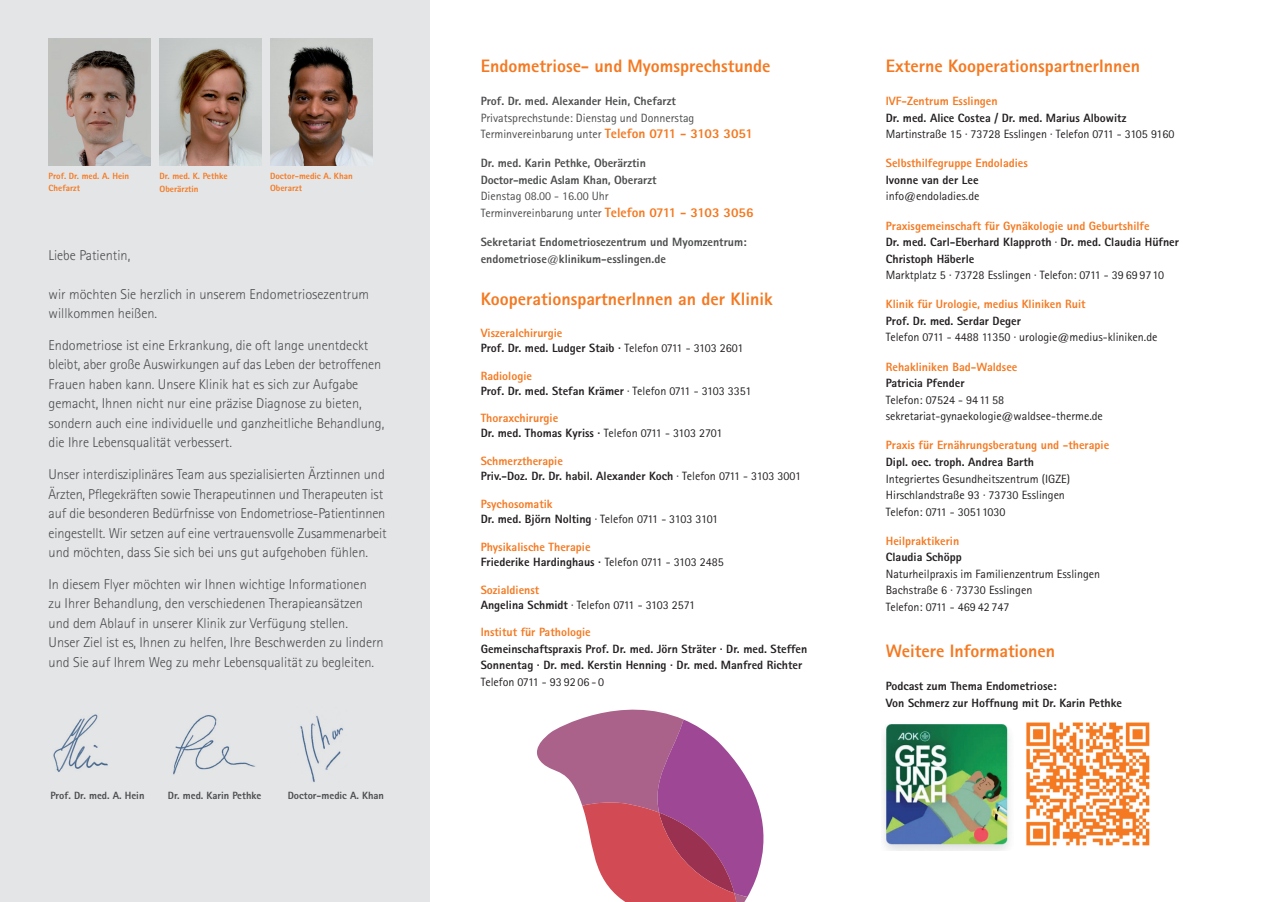
<style>
.page{position:relative;width:1272px;height:902px;background:#fff}
.page>*{position:absolute;margin:0;border:0;box-sizing:border-box;transform-origin:0 0}
.t1{font:800 18px "Rotis Sans Serif";color:#f47921}
.t2{font:300 14.25px/19.5px "Rotis Sans Serif";color:#4b4c4d}
.t3{font:800 12px/16.5px "Rotis Sans Serif";color:#231f20}
.t4{font:12px/16.5px "Rotis Sans Serif";color:#231f20}
.t5{font:800 12px/16.5px "Rotis Sans Serif";color:#4b4c4d}
.t6{font:12px/16.5px "Rotis Sans Serif";color:#4b4c4d}
.t7{font:800 12px/16.5px "Rotis Sans Serif";color:#f47921}
.t8{font:12px/15px "Rotis Sans Serif";letter-spacing:-.035em;color:#231f20}
.t9{font:800 10.5px "Rotis Sans Serif";color:#4b4c4d}
.t10{font:800 9px/12px "Rotis Sans Serif";color:#f47921}
.s1{font-weight:800}
.s2{font-weight:800;font-size:13.5px;color:#f47921}
.s3{font-weight:400}
.s4{font-size:13.5px;color:#f47921}
.s5{color:#f47921}
.s6{font-weight:800;color:#f47921}
.s7{color:#231f20}
.s8{font-weight:400;color:#231f20}
</style>
<div class="page">
<div style="left:0;top:0;width:429px;height:901px;background:#e4e5e7"></div>
<img style="left:270px;top:38px;width:102px;height:128px">
<img style="left:159px;top:38px;width:102px;height:128px">
<img style="left:49px;top:38px;width:102px;height:128px">
<img style="left:53px;top:714px;width:55px;height:58px">
<img style="left:173px;top:715px;width:83px;height:60px">
<img style="left:300px;top:716px;width:43px;height:66px">
<svg style="left:537px;top:709px;width:227px;height:192px"></svg>
<img style="left:883px;top:724px;width:127px;height:126px">
<img style="left:1026px;top:722px;width:124px;height:124px">
<p class="t10" style="left:49px;top:170px;width:82px">Prof. Dr. med. A. Hein<br>Chefarzt</p>
<p class="t10" style="left:159px;top:170px;width:69px;line-height:13.5px">Dr. med. K. Pethke<br>Oberärztin</p>
<p class="t10" style="left:270px;top:170px;width:84px">Doctor-medic A. Khan<br>Oberarzt</p>
<p class="t2" style="left:49px;top:247px;width:83px">Liebe Patientin,</p>
<p class="t2" style="left:49px;top:286px;width:322px">wir möchten Sie herzlich in unserem Endometriosezentrum willkommen heißen.</p>
<p class="t2" style="left:49px;top:337px;width:337px">Endometriose ist eine Erkrankung, die oft lange unentdeckt bleibt, aber große Auswirkungen auf das Leben der betroffenen Frauen haben kann. Unsere Klinik hat es sich zur Aufgabe gemacht, Ihnen nicht nur eine präzise Diagnose zu bieten, sondern auch eine individuelle und ganzheitliche Behandlung, die Ihre Lebensqualität verbessert.</p>
<p class="t2" style="left:49px;top:466px;width:339px">Unser interdisziplinäres Team aus spezialisierten Ärztinnen und Ärzten, Pflegekräften sowie Therapeutinnen und Therapeuten ist auf die besonderen Bedürfnisse von Endometriose-Patientinnen eingestellt. Wir setzen auf eine vertrauensvolle Zusammenarbeit und möchten, dass Sie sich bei uns gut aufgehoben fühlen.</p>
<p class="t2" style="left:49px;top:575px;width:336px">In diesem Flyer möchten wir Ihnen wichtige Informationen<br>zu Ihrer Behandlung, den verschiedenen Therapieansätzen und dem Ablauf in unserer Klinik zur Verfügung stellen.<br>Unser Ziel ist es, Ihnen zu helfen, Ihre Beschwerden zu lindern und Sie auf Ihrem Weg zu mehr Lebensqualität zu begleiten.</p>
<p class="t9" style="left:50px;top:791px;width:96px">Prof. Dr. med. A. Hein</p>
<p class="t9" style="left:168px;top:791px;width:95px">Dr. med. Karin Pethke</p>
<p class="t9" style="left:288px;top:791px;width:98px">Doctor-medic A. Khan</p>
<p class="t1" style="left:480px;top:60px;width:291px">Endometriose- und Myomsprechstunde</p>
<p class="t6" style="left:480px;top:94px;width:274px"><span class="s1">Prof. Dr. med. Alexander Hein, Chefarzt<br></span>Privatsprechstunde: Dienstag und Donnerstag<br>Terminvereinbarung unter <span class="s2">Telefon 0711 - 3103 3051</span></p>
<p class="t5" style="left:480px;top:156px;width:274px">Dr. med. Karin Pethke, Oberärztin<br>Doctor-medic Aslam Khan, Oberarzt<br><span class="s3">Dienstag 08.00 - 16.00 Uhr<br>Terminvereinbarung unter</span> <span class="s4">Telefon 0711 - 3103 3056</span></p>
<p class="t5" style="left:480px;top:235px;width:267px">Sekretariat Endometriosezentrum und Myomzentrum: endometriose@klinikum-esslingen.de</p>
<p class="t1" style="left:480px;top:293px;width:294px">KooperationspartnerInnen an der Klinik</p>
<p class="t3" style="left:480px;top:326px;width:264px;line-height:15px"><span class="s5">Viszeralchirurgie<br></span>Prof. Dr. med. Ludger Staib · <span class="s3">Telefon 0711 - 3103 2601</span></p>
<p class="t3" style="left:480px;top:369px;width:272px;line-height:15px"><span class="s5">Radiologie<br></span>Prof. Dr. med. Stefan Krämer <span class="s3">· Telefon 0711 - 3103 3351</span></p>
<p class="t3" style="left:480px;top:412px;width:243px;line-height:15px"><span class="s5">Thoraxchirurgie<br></span>Dr. med. Thomas Kyriss · <span class="s3">Telefon 0711 - 3103 2701</span></p>
<p class="t3" style="left:480px;top:455px;width:322px;line-height:15px"><span class="s5">Schmerztherapie<br></span>Priv.-Doz. Dr. Dr. habil. Alexander Koch <span class="s3">· Telefon 0711 - 3103 3001</span></p>
<p class="t8" style="left:480px;top:497px;width:239px"><span class="s6">Psychosomatik<br></span><span class="s1">Dr. med. Björn Nolting</span> · Telefon 0711 - 3103 3101</p>
<p class="t3" style="left:480px;top:540px;width:245px;line-height:15px"><span class="s5">Physikalische Therapie<br></span>Friederike Hardinghaus · <span class="s3">Telefon 0711 - 3103 2485</span></p>
<p class="t4" style="left:480px;top:583px;width:216px;line-height:15px"><span class="s6">Sozialdienst<br></span><span class="s1">Angelina Schmidt</span> · Telefon 0711 - 3103 2571</p>
<p class="t3" style="left:480px;top:625px;width:328px"><span class="s5">Institut für Pathologie<br></span>Gemeinschaftspraxis Prof. Dr. med. Jörn Sträter · Dr. med. Steffen Sonnentag · Dr. med. Kerstin Henning · Dr. med. Manfred Richter <span class="s3">Telefon 0711 - 93 92 06 - 0</span></p>
<p class="t1" style="left:885px;top:60px;width:256px">Externe KooperationspartnerInnen</p>
<p class="t4" style="left:885px;top:94px;width:290px"><span class="s6">IVF-Zentrum Esslingen<br></span><span class="s1">Dr. med. Alice Costea / Dr. med. Marius Albowitz<br></span>Martinstraße 15 · 73728 Esslingen · Telefon 0711 - 3105 9160</p>
<p class="t7" style="left:885px;top:156px;width:144px">Selbsthilfegruppe Endoladies<br><span class="s7">Ivonne van der Lee </span><span class="s8">info@endoladies.de</span></p>
<p class="t3" style="left:885px;top:218px;width:295px"><span class="s5">Praxisgemeinschaft für Gynäkologie und Geburtshilfe<br></span>Dr. med. Carl-Eberhard Klapproth <span class="s3">·</span> Dr. med. Claudia Hüfner Christoph Häberle<br><span class="s3">Marktplatz 5 · 73728 Esslingen · Telefon: 0711 - 39 69 9710</span></p>
<p class="t4" style="left:885px;top:297px;width:273px"><span class="s6">Klinik für Urologie, medius Kliniken Ruit<br></span><span class="s1">Prof. Dr. med. Serdar Deger<br></span>Telefon 0711 - 4488 11350 · urologie@medius-kliniken.de</p>
<p class="t4" style="left:885px;top:359px;width:219px"><span class="s6">Rehakliniken Bad-Waldsee<br></span><span class="s1">Patricia Pfender<br></span>Telefon: 07524 - 9411 58 sekretariat-gynaekologie@waldsee-therme.de</p>
<p class="t4" style="left:885px;top:438px;width:225px"><span class="s6">Praxis für Ernährungsberatung und -therapie </span><span class="s1">Dipl. oec. troph. Andrea Barth<br></span>Integriertes Gesundheitszentrum (IGZE)<br>Hirschlandstraße 93 · 73730 Esslingen<br>Telefon: 0711 - 30511030</p>
<p class="t4" style="left:885px;top:533px;width:216px"><span class="s6">Heilpraktikerin<br></span><span class="s1">Claudia Schöpp<br></span>Naturheilpraxis im Familienzentrum Esslingen<br>Bachstraße 6 · 73730 Esslingen<br>Telefon: 0711 - 469 42 747</p>
<p class="t1" style="left:885px;top:645px;width:171px">Weitere Informationen</p>
<p class="t3" style="left:885px;top:679px;width:238px">Podcast zum Thema Endometriose:<br>Von Schmerz zur Hoffnung mit Dr. Karin Pethke</p>
</div>
